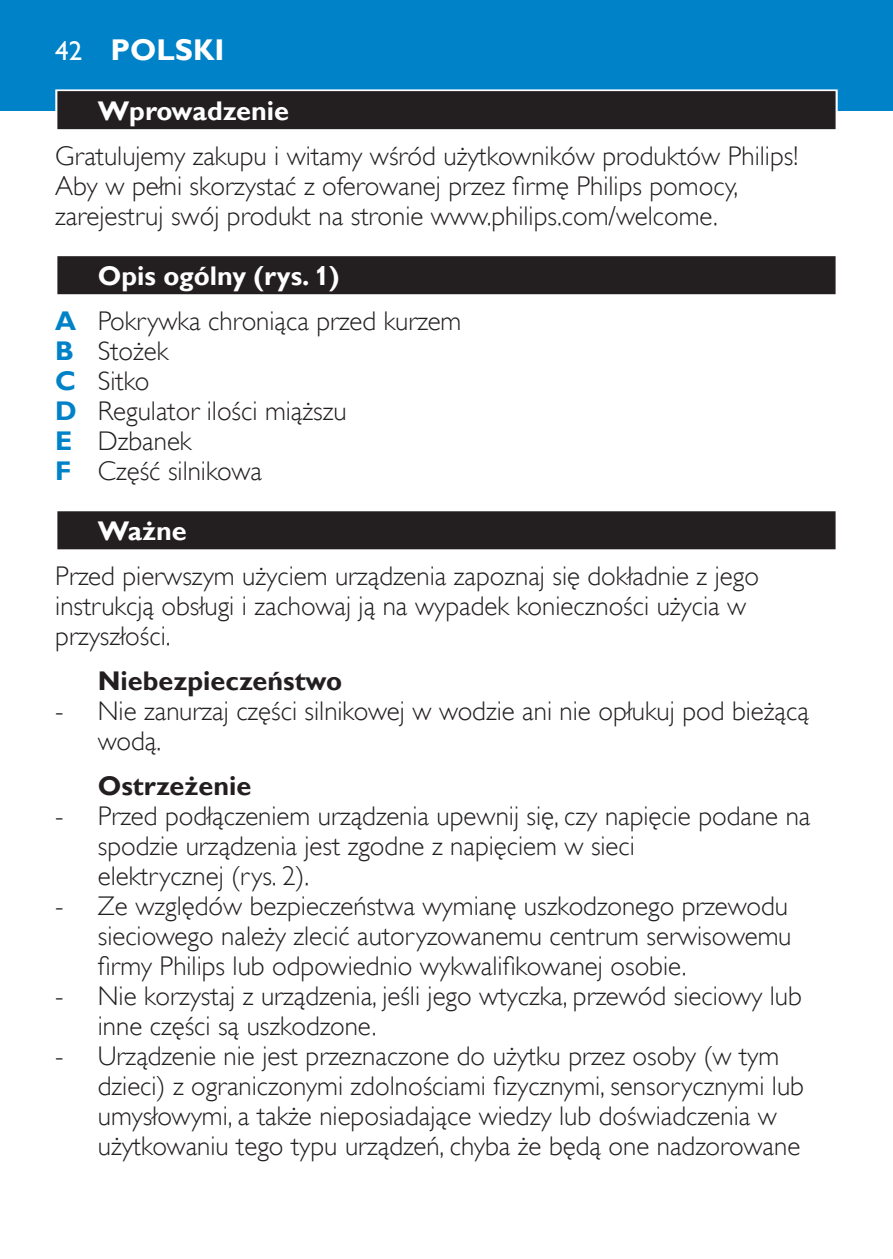
<style>
.page{position:relative;width:893px;height:1259px;background:#fff}
.page>*{position:absolute;margin:0;border:0;box-sizing:border-box;transform-origin:0 0}
.t1{font:700 30px "Gill Sans Alt One WGL";color:#fff}
.t2{font:27px/30px "Gill Sans Alt One WGL Light";color:#231f20}
.t3{font:700 27px "Gill Sans Alt One WGL";color:#fff}
.t4{font:700 27px "Gill Sans Alt One WGL";color:#231f20}
.t5{font:27px "Gill Sans Alt One WGL";color:#fff}
.s1{font-family:"Gill Sans Alt One WGL";font-weight:700;color:#0082c8}
</style>
<div class="page">
<div style="left:0;top:0;width:893px;height:111px;background:#0082c8"></div>
<div style="left:55px;top:89px;width:783px;height:43px;background:linear-gradient(to right,#dcdbdc,#dcdbdc)"></div>
<div style="left:57px;top:91px;width:779px;height:38px;background:#231f20"></div>
<div style="left:55px;top:254px;width:783px;height:43px;background:linear-gradient(to right,#cecdce,#cecdce)"></div>
<div style="left:57px;top:256px;width:779px;height:38px;background:#231f20"></div>
<div style="left:55px;top:509px;width:783px;height:43px;background:linear-gradient(to right,#b8b6b7,#b8b6b7)"></div>
<div style="left:57px;top:511px;width:779px;height:38px;background:#231f20"></div>
<p class="t5" style="left:55px;top:32px;width:28px">42</p>
<p class="t1" style="left:111px;top:29px;width:116px">Polski</p>
<p class="t3" style="left:98px;top:92px;width:193px">Wprowadzenie</p>
<p class="t2" style="left:55px;top:141px;width:744px">Gratulujemy zakupu i witamy wśród użytkowników produktów Philips!<br>Aby w pełni skorzystać z oferowanej przez firmę Philips pomocy, zarejestruj swój produkt na stronie www.philips.com/welcome.</p>
<p class="t3" style="left:98px;top:257px;width:243px">Opis ogólny (rys. 1)</p>
<p class="t2" style="left:55px;top:306px;width:408px"><span class="s1">A</span> Pokrywka chroniąca przed kurzem<br><span class="s1">B</span> Stożek<br><span class="s1">C</span> Sitko<br><span class="s1">D</span> Regulator ilości miąższu<br><span class="s1">E</span> Dzbanek<br><span class="s1">F</span> Część silnikowa</p>
<p class="t3" style="left:98px;top:512px;width:90px">Ważne</p>
<p class="t2" style="left:55px;top:561px;width:705px">Przed pierwszym użyciem urządzenia zapoznaj się dokładnie z jego instrukcją obsługi i zachowaj ją na wypadek konieczności użycia w przyszłości.</p>
<p class="t4" style="left:98px;top:662px;width:246px">Niebezpieczeństwo</p>
<p class="t2" style="left:98px;top:696px;width:713px;text-indent:-43px">- Nie zanurzaj części silnikowej w wodzie ani nie opłukuj pod bieżącą wodą.</p>
<p class="t4" style="left:98px;top:767px;width:155px">Ostrzeżenie</p>
<p class="t2" style="left:98px;top:801px;width:714px;text-indent:-43px">- Przed podłączeniem urządzenia upewnij się, czy napięcie podane na spodzie urządzenia jest zgodne z napięciem w sieci<br>elektrycznej (rys. 2).</p>
<p class="t2" style="left:98px;top:891px;width:695px;text-indent:-43px">- Ze względów bezpieczeństwa wymianę uszkodzonego przewodu sieciowego należy zlecić autoryzowanemu centrum serwisowemu firmy Philips lub odpowiednio wykwalifikowanej osobie.</p>
<p class="t2" style="left:98px;top:981px;width:706px;text-indent:-43px">- Nie korzystaj z urządzenia, jeśli jego wtyczka, przewód sieciowy lub inne części są uszkodzone.</p>
<p class="t2" style="left:98px;top:1041px;width:708px;text-indent:-43px">- Urządzenie nie jest przeznaczone do użytku przez osoby (w tym dzieci) z ograniczonymi zdolnościami fizycznymi, sensorycznymi lub umysłowymi, a także nieposiadające wiedzy lub doświadczenia w użytkowaniu tego typu urządzeń, chyba że będą one nadzorowane</p>
</div>
